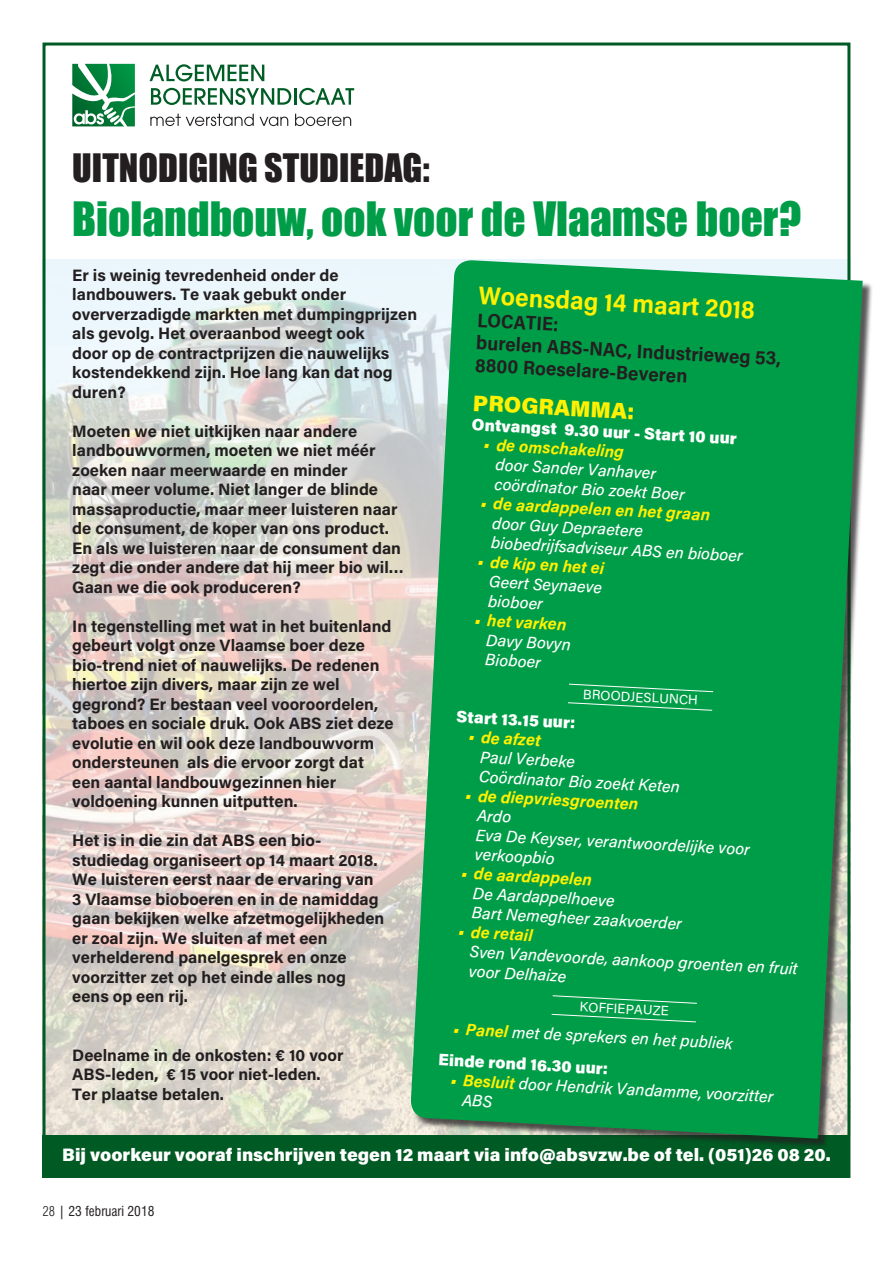
<style>
.page{position:relative;width:893px;height:1263px;background:#fff}
.page>*{position:absolute;margin:0;border:0;box-sizing:border-box;transform-origin:0 0}
.t1{font:43.5px "Impact";color:#009d48}
.t2{font:36px "Impact";color:#231f20}
.t3{font:700 25.5px "Acumin Pro Semi Cond";color:#fff101}
.t4{font:900 22.5px "Acumin Pro";color:#fff101}
.t5{font:700 19.5px/22.5px "Acumin Pro Semi Cond";color:#231f20}
.t6{font:900 18px "Acumin Pro";color:#fff}
.t7{font:700 16.5px/19.5px "Acumin Pro";color:#231f20}
.t8{font:italic 500 16.5px/19.5px "Acumin Pro";color:#fff}
.t9{font:italic 700 16.5px "Acumin Pro";color:#fff101}
.t10{font:900 16.5px "Acumin Pro";color:#fff}
.t11{font:13.5px "Acumin Pro";color:#fff}
.t12{font:condensed 13.5px "Swiss 721 BT";color:#231f20}
.s1{font-weight:700;color:#fff101}
.s2{font-weight:900;font-style:normal}
.s3{font-weight:300}
</style>
<div class="page">
<img style="left:47px;top:259px;width:363px;height:876px">
<svg style="left:150px;top:64px;width:114px;height:17px"></svg>
<svg style="left:151px;top:88px;width:140px;height:17px"></svg>
<hr style="left:294px;top:88px;width:3px;height:17px;background:#005d25">
<svg style="left:299px;top:88px;width:55px;height:17px"></svg>
<svg style="left:150px;top:114px;width:104px;height:12px"></svg>
<svg style="left:260px;top:117px;width:28px;height:9px"></svg>
<svg style="left:295px;top:114px;width:56px;height:12px"></svg>
<svg style="left:72px;top:64px;width:63px;height:62px"></svg>
<div style="left:43px;top:1135px;width:807px;height:43px;background:#005a23"></div>
<div style="left:412px;top:262px;width:461px;height:887px;background:#231f20;opacity:.75"></div>
<svg style="left:410px;top:259px;width:453px;height:879px;fill:#009d48"></svg>
<svg style="left:568px;top:683px;width:146px;height:9px"></svg>
<svg style="left:567px;top:702px;width:146px;height:9px"></svg>
<svg style="left:552px;top:995px;width:146px;height:9px"></svg>
<svg style="left:551px;top:1013px;width:146px;height:10px"></svg>
<h2 class="t2" style="left:72px;top:139px;width:359px">UITNODIGING STUDIEDAG:</h2>
<h1 class="t1" style="left:72px;top:185px;width:731px">Biolandbouw, ook voor de Vlaamse boer?</h1>
<p class="t7" style="left:72px;top:264px;width:346px">Er is weinig tevredenheid onder de landbouwers. Te vaak gebukt onder oververzadigde markten met dumpingprijzen als gevolg. Het overaanbod weegt ook<br>door op de contractprijzen die nauwelijks kostendekkend zijn. Hoe lang kan dat nog duren?</p>
<p class="t7" style="left:72px;top:420px;width:333px">Moeten we niet uitkijken naar andere landbouwvormen, moeten we niet méér zoeken naar meerwaarde en minder<br>naar meer volume. Niet langer de blinde massaproductie, maar meer luisteren naar de consument, de koper van ons product.<br>En als we luisteren naar de consument dan zegt die onder andere dat hij meer bio wil… Gaan we die ook produceren?</p>
<p class="t7" style="left:72px;top:615px;width:323px">In tegenstelling met wat in het buitenland gebeurt volgt onze Vlaamse boer deze bio-trend niet of nauwelijks. De redenen hiertoe zijn divers, maar zijn ze wel gegrond? Er bestaan veel vooroordelen, taboes en sociale druk. Ook ABS ziet deze evolutie en wil ook deze landbouwvorm ondersteunen als die ervoor zorgt dat een aantal landbouwgezinnen hier voldoening kunnen uitputten.</p>
<p class="t7" style="left:72px;top:830px;width:314px">Het is in die zin dat ABS een bio&shy;studiedag organiseert op 14 maart 2018.<br>We luisteren eerst naar de ervaring van 3 Vlaamse bioboeren en in de namiddag gaan bekijken welke afzetmogelijkheden er zoal zijn. We sluiten af met een verhelderend panelgesprek en onze voorzitter zet op het einde alles nog eens op een rij.</p>
<h3 class="t3" style="left:480px;top:277px;width:278px;rotate:3deg">Woensdag 14 maart 2018</h3>
<p class="t5" style="left:478px;top:308px;width:306px;rotate:3deg">LOCATIE:<br>burelen ABS-NAC, Industrieweg 53,<br>8800 Roeselare-Beveren</p>
<h3 class="t4" style="left:474px;top:387px;width:163px;rotate:3deg">PROGRAMMA:</h3>
<p class="t10" style="left:472px;top:413px;width:267px;rotate:3deg">Ontvangst 9.30 uur - Start 10 uur</p>
<p class="t9" style="left:484px;top:433px;width:142px;rotate:3deg">• de omschakeling</p>
<p class="t8" style="left:496px;top:454px;width:192px;rotate:3deg">door Sander Vanhaver coördinator Bio zoekt Boer</p>
<p class="t9" style="left:481px;top:491px;width:231px;rotate:3deg">• de aardappelen en het graan</p>
<p class="t8" style="left:493px;top:513px;width:253px;rotate:3deg">door Guy Depraetere biobedrijfsadviseur ABS en bioboer</p>
<p class="t9" style="left:478px;top:550px;width:128px;rotate:3deg">• de kip en het ei</p>
<p class="t8" style="left:490px;top:571px;width:115px;rotate:3deg">Geert Seynaeve bioboer</p>
<p class="t9" style="left:475px;top:608px;width:94px;rotate:3deg">• het varken</p>
<p class="t8" style="left:487px;top:629px;width:86px;rotate:3deg">Davy Bovyn<br>Bioboer</p>
<p class="t11" style="left:584px;top:685px;width:116px;rotate:3deg">BROODJESLUNCH</p>
<p class="t10" style="left:457px;top:705px;width:121px;rotate:3deg">Start 13.15 uur:</p>
<p class="t9" style="left:469px;top:725px;width:74px;rotate:3deg">• de afzet</p>
<p class="t8" style="left:481px;top:746px;width:203px;rotate:3deg">Paul Verbeke<br>Coördinator Bio zoekt Keten</p>
<p class="t9" style="left:466px;top:783px;width:175px;rotate:3deg">• de diepvriesgroenten</p>
<p class="t8" style="left:477px;top:805px;width:276px;rotate:3deg">Ardo<br>Eva De Keyser, verantwoordelijke voor verkoopbio</p>
<p class="t9" style="left:462px;top:861px;width:133px;rotate:3deg">• de aardappelen</p>
<p class="t8" style="left:473px;top:883px;width:212px;rotate:3deg">De Aardappelhoeve<br>Bart Nemegheer zaakvoerder</p>
<p class="t9" style="left:459px;top:920px;width:76px;rotate:3deg">• de retail</p>
<p class="t8" style="left:470px;top:941px;width:330px;rotate:3deg">Sven Vandevoorde, aankoop groenten en fruit voor Delhaize</p>
<p class="t11" style="left:580px;top:997px;width:90px;rotate:3deg">KOFFIEPAUZE</p>
<p class="t8" style="left:441px;top:1012px;width:294px;line-height:31.5px;text-indent:13px;rotate:3deg"><span class="s1">• Panel</span> met de sprekers en het publiek<br><span class="s2">Einde rond 16.30 uur:</span></p>
<p class="t8" style="left:464px;top:1070px;width:312px;text-indent:-13px;rotate:3deg"><span class="s1">• Besluit</span> door Hendrik Vandamme, voorzitter<br>ABS</p>
<p class="t7" style="left:72px;top:1044px;width:273px">Deelname in de onkosten: € 10 voor<br>ABS-leden, € 15 voor niet-leden.<br>Ter plaatse betalen.</p>
<p class="t6" style="left:62px;top:1142px;width:770px">Bij voorkeur vooraf inschrijven tegen 12 maart via info@absvzw.be of tel. (051)26 08 20.</p>
<p class="t12" style="left:43px;top:1203px;width:113px"><span class="s3">28</span> | 23 februari 2018</p>
</div>
